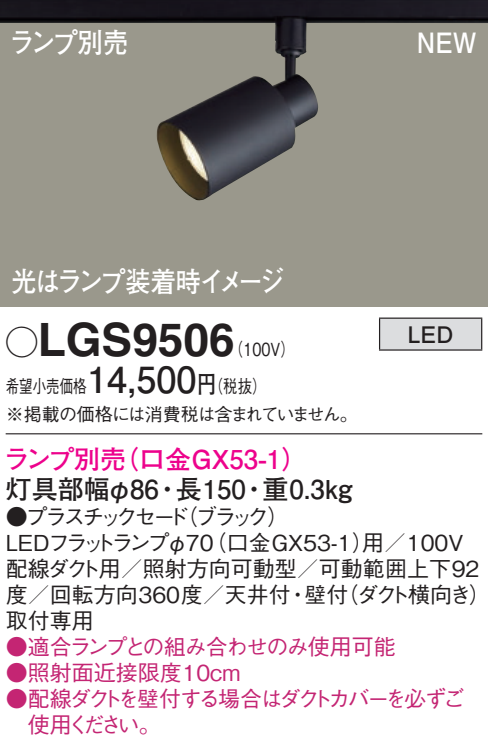
<style>
.page{position:relative;width:488px;height:747px;background:#fff}
.page>*{position:absolute;margin:0;border:0;box-sizing:border-box;transform-origin:0 0}
.t1{font:700 46px "Helvetica LT Std";color:#231f20}
.t2{font:700 28px "Futo Go B101 Pro";letter-spacing:-.12em;color:#fff;scale:.9 1}
.t3{font:700 28px "Futo Go B101 Pro";letter-spacing:-.08em;color:#fff;scale:.9 1}
.t4{font:700 26px "Futo Go B101 Pro";color:#231f20}
.t5{font:700 26px "Futo Go B101 Pro";color:#ed028c}
.t6{font:700 22.8px "Futo Go B101 Pro";color:#231f20}
.t7{font:500 22px/26px "Gothic BBB Pro";color:#231f20}
.t8{font:500 22px/26px "Gothic BBB Pro";letter-spacing:-.145em;color:#c42573}
.t9{font:500 22px "Gothic BBB Pro";letter-spacing:-.075em;color:#c42573}
.t10{font:500 22px "Gothic BBB Pro";color:#c42573}
.t11{font:500 18px/37.6px "Gothic BBB Pro";color:#231f20;scale:.8 1}
.t12{font:500 18px "Gothic BBB Pro";letter-spacing:-.065em;color:#231f20}
.s1{font-family:"Ford Classification 1";font-weight:400;font-size:32px}
.s2{font-family:"Futo Go B101 Pro";font-weight:700;font-size:36px}
.s3{font-family:"Futo Go B101 Pro";font-weight:700;font-size:24px}
</style>
<div class="page">
<div style="left:0;top:0;width:488px;height:306px;background:#9a988c"></div>
<img style="left:0;top:0;width:488px;height:201px">
<div style="left:379px;top:318px;width:102px;height:32px;background:#dcdddf"></div>
<hr style="left:379px;top:317px;width:103px;height:2px;background:#231f20">
<hr style="left:379px;top:319px;width:1px;height:30px;background:#231f20">
<hr style="left:481px;top:319px;width:1px;height:30px;background:#231f20">
<hr style="left:379px;top:349px;width:103px;height:2px;background:#231f20">
<hr style="left:6px;top:433px;width:476px;height:1px;background:#231f20">
<p class="t3" style="left:9px;top:20px;width:133px">ランプ別売</p>
<p class="t3" style="left:416px;top:20px;width:68px">NEW</p>
<p class="t2" style="left:11px;top:258px;width:306px">光はランプ装着時イメージ</p>
<h1 class="t1" style="left:6px;top:311px;width:230px"><span class="s1">A</span>LGS9506</h1>
<p class="t11" style="left:6px;top:328px;width:363px;text-indent:223px">（100V）希望小売価格<span class="s2">14,500</span><span class="s3">円</span>（税抜）</p>
<p class="t12" style="left:6px;top:400px;width:353px">※掲載の価格には消費税は含まれていません。</p>
<p class="t6" style="left:407px;top:316px;width:47px">LED</p>
<p class="t5" style="left:4px;top:438px;width:305px">ランプ別売（口金GX53-1）</p>
<p class="t4" style="left:6px;top:468px;width:348px">灯具部幅φ86・長150・重0.3kg</p>
<p class="t7" style="left:6px;top:501px;width:486px">●プラスチックセード（ブラック）<br>LEDフラットランプφ70（口金GX53-1）用／100V配線ダクト用／照射方向可動型／可動範囲上下92度／回転方向360度／天井付・壁付（ダクト横向き）取付専用</p>
<p class="t9" style="left:6px;top:629px;width:391px">●適合ランプとの組み合わせのみ使用可能</p>
<p class="t10" style="left:6px;top:655px;width:236px">●照射面近接限度10cm</p>
<p class="t8" style="left:28px;top:683px;width:439px;text-indent:-22px">●配線ダクトを壁付する場合はダクトカバーを必ずご使用ください。</p>
</div>
